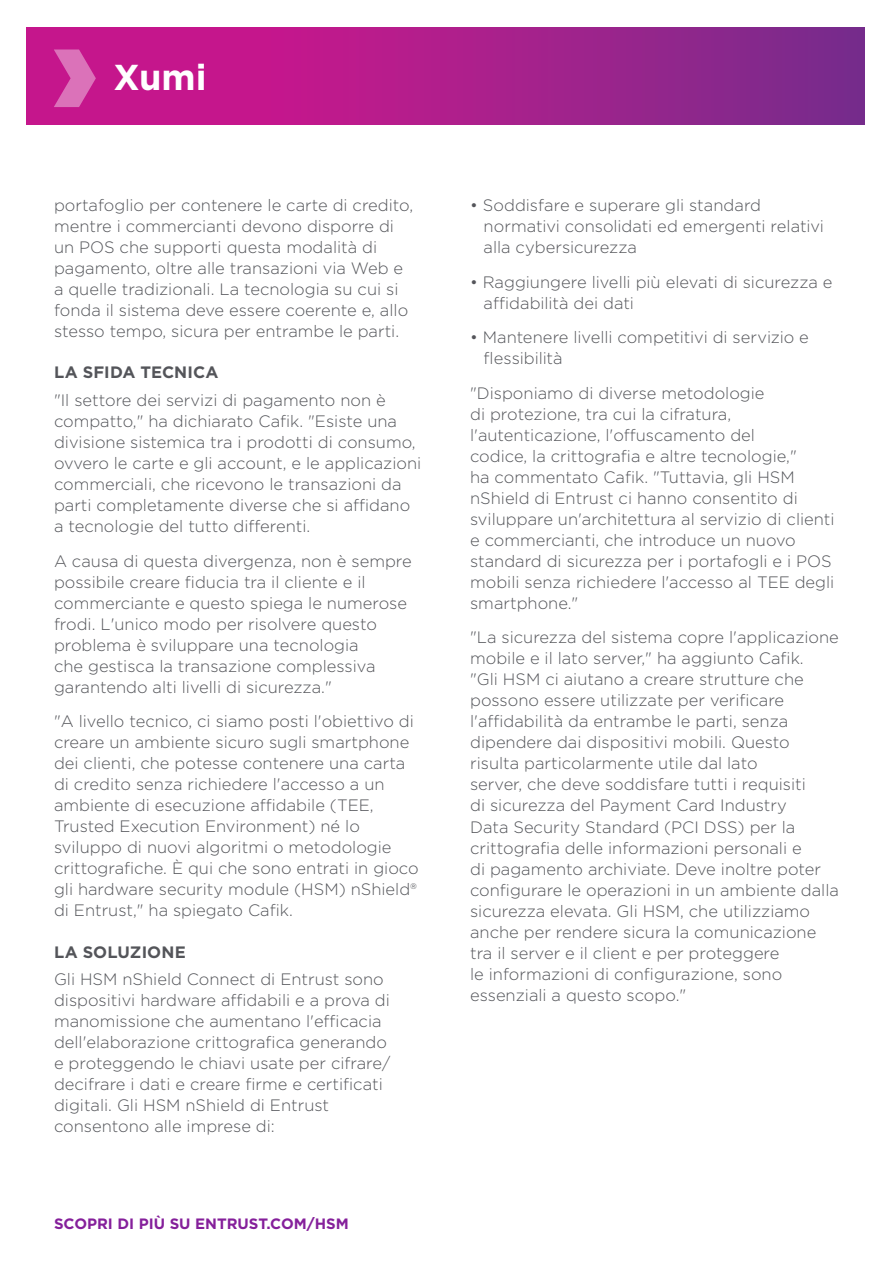
<style>
.page{position:relative;width:893px;height:1263px;background:#fff}
.page>*{position:absolute;margin:0;border:0;box-sizing:border-box;transform-origin:0 0}
.t1{font:700 36px "Gotham";color:#fff}
.t2{font:300 16.5px/21px "Gotham";color:#54555a}
.t3{font:700 16.5px "Gotham";letter-spacing:.005em;color:#54555a}
.t4{font:700 15px "Gotham";color:#85209b}
</style>
<div class="page">
<svg style="left:27px;top:27px;width:837px;height:98px;background:#a91e8b"></svg>
<svg style="left:54px;top:50px;width:42px;height:57px;background:#d24da7"></svg>
<h1 class="t1" style="left:113px;top:54px;width:95px">Xumi</h1>
<p class="t2" style="left:54px;top:194px;width:361px">portafoglio per contenere le carte di credito, mentre i commercianti devono disporre di un POS che supporti questa modalità di pagamento, oltre alle transazioni via Web e a quelle tradizionali. La tecnologia su cui si fonda il sistema deve essere coerente e, allo stesso tempo, sicura per entrambe le parti.</p>
<p class="t3" style="left:54px;top:362px;width:166px">LA SFIDA TECNICA</p>
<p class="t2" style="left:54px;top:389px;width:369px">"Il settore dei servizi di pagamento non è compatto," ha dichiarato Cafik. "Esiste una divisione sistemica tra i prodotti di consumo, ovvero le carte e gli account, e le applicazioni commerciali, che ricevono le transazioni da parti completamente diverse che si affidano a tecnologie del tutto differenti.</p>
<p class="t2" style="left:54px;top:550px;width:359px">A causa di questa divergenza, non è sempre possibile creare fiducia tra il cliente e il commerciante e questo spiega le numerose frodi. L'unico modo per risolvere questo problema è sviluppare una tecnologia<br>che gestisca la transazione complessiva garantendo alti livelli di sicurezza."</p>
<p class="t2" style="left:54px;top:710px;width:366px">"A livello tecnico, ci siamo posti l'obiettivo di creare un ambiente sicuro sugli smartphone dei clienti, che potesse contenere una carta di credito senza richiedere l'accesso a un ambiente di esecuzione affidabile (TEE, Trusted Execution Environment) né lo sviluppo di nuovi algoritmi o metodologie crittografiche. È qui che sono entrati in gioco gli hardware security module (HSM) nShield® di Entrust," ha spiegato Cafik.</p>
<p class="t3" style="left:54px;top:941px;width:133px">LA SOLUZIONE</p>
<p class="t2" style="left:54px;top:968px;width:338px">Gli HSM nShield Connect di Entrust sono dispositivi hardware affidabili e a prova di manomissione che aumentano l'efficacia dell'elaborazione crittografica generando e proteggendo le chiavi usate per cifrare/ decifrare i dati e creare firme e certificati digitali. Gli HSM nShield di Entrust consentono alle imprese di:</p>
<p class="t4" style="left:54px;top:1214px;width:296px">SCOPRI DI PIÙ SU ENTRUST.COM/HSM</p>
<p class="t2" style="left:484px;top:195px;width:342px;text-indent:-13px">• Soddisfare e superare gli standard normativi consolidati ed emergenti relativi alla cybersicurezza</p>
<p class="t2" style="left:484px;top:271px;width:350px;text-indent:-13px">• Raggiungere livelli più elevati di sicurezza e affidabilità dei dati</p>
<p class="t2" style="left:484px;top:327px;width:327px;text-indent:-13px">• Mantenere livelli competitivi di servizio e flessibilità</p>
<p class="t2" style="left:470px;top:382px;width:366px">"Disponiamo di diverse metodologie<br>di protezione, tra cui la cifratura, l'autenticazione, l'offuscamento del<br>codice, la crittografia e altre tecnologie,"<br>ha commentato Cafik. "Tuttavia, gli HSM nShield di Entrust ci hanno consentito di sviluppare un'architettura al servizio di clienti e commercianti, che introduce un nuovo standard di sicurezza per i portafogli e i POS mobili senza richiedere l'accesso al TEE degli smartphone."</p>
<p class="t2" style="left:470px;top:627px;width:370px">"La sicurezza del sistema copre l'applicazione mobile e il lato server," ha aggiunto Cafik.<br>"Gli HSM ci aiutano a creare strutture che possono essere utilizzate per verificare l'affidabilità da entrambe le parti, senza dipendere dai dispositivi mobili. Questo risulta particolarmente utile dal lato<br>server, che deve soddisfare tutti i requisiti<br>di sicurezza del Payment Card Industry<br>Data Security Standard (PCI DSS) per la crittografia delle informazioni personali e<br>di pagamento archiviate. Deve inoltre poter configurare le operazioni in un ambiente dalla sicurezza elevata. Gli HSM, che utilizziamo anche per rendere sicura la comunicazione tra il server e il client e per proteggere<br>le informazioni di configurazione, sono essenziali a questo scopo."</p>
</div>
